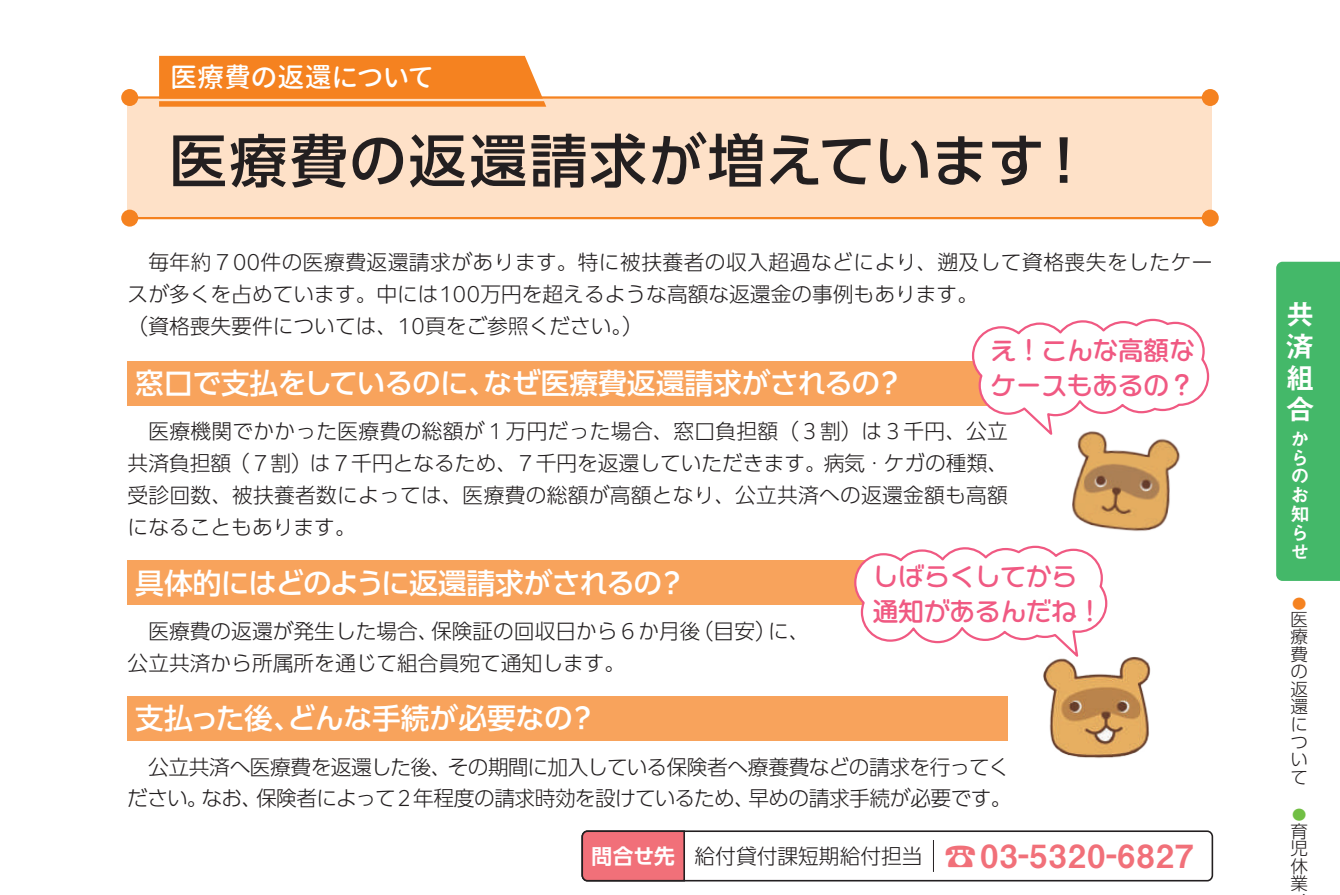
<style>
.page{position:relative;width:1340px;height:895px;background:#fff}
.page>*{position:absolute;margin:0;border:0;box-sizing:border-box;transform-origin:0 0}
.t1{font:500 57.38px "PUD Shin Go Pr 6 N";letter-spacing:.03em;color:#231f20}
.t2{font:31.95px "Midashi Go Pr 6 N MB31";letter-spacing:.05em;color:#f17079}
.t3{font:500 28.8px "PUD Shin Go Pr 6 N";letter-spacing:-.01em;color:#fff}
.t4{font:500 28.8px "PUD Shin Go Pr 6 N";letter-spacing:-.03em;color:#fff}
.t5{font:28.8px "Midashi Go Pr 6 N MB31";color:#fff}
.t6{font:500 27px "Gen Jyuu Gothic";letter-spacing:-.02em;color:#fff}
.t7{font:500 25.43px/35.1px "P Kamo Limep Pro N";color:#f05982}
.t8{font:300 20.7px/31.9px "PUD Shin Go Pr 6 N";color:#231f20}
.t9{font:300 20.7px/31.9px "PUD Shin Go Pr 6 N";letter-spacing:-.03em;color:#231f20}
.t10{font:19.12px "Midashi Go Pr 6 N MB31";color:#fff}
.t11{font:300 17.55px/17.6px "PUD Shin Go Pr 6 N";color:#231f20;text-align:justify}
.t12{font:300 13.95px "PUD Shin Go Pr 6 N";color:#f58220;scale:1.06 1}
.t13{font:300 13.95px "PUD Shin Go Pr 6 N";color:#71bf44;scale:1.06 1}
.s1{font-family:"PUD Shin Go Pr 6 N De";font-weight:700;font-size:20.7px;color:#fff}
.s2{font-family:"PUD Shin Go Pr 6 N";font-weight:300;font-size:20.7px;color:#231f20}
.s3{font-family:"Koz Go Pr 6 N"}
</style>
<div class="page">
<div style="left:1276px;top:261px;width:63px;height:319px;background:#44b869"></div>
<div style="left:128px;top:360px;width:880px;height:45px;background:#f8a35c"></div>
<div style="left:128px;top:560px;width:880px;height:45px;background:#f8a35c"></div>
<div style="left:128px;top:695px;width:880px;height:45px;background:#f8a35c"></div>
<div style="left:581px;top:830px;width:632px;height:51px;border:2px solid #231f20;border-radius:5px"></div>
<svg style="left:581px;top:830px;width:104px;height:51px;background:#df6a72"></svg>
<hr style="left:933px;top:839px;width:1px;height:32px;background:#231f20">
<div style="left:128px;top:97px;width:1084px;height:121px;background:#fee1c8"></div>
<hr style="left:129px;top:217px;width:1081px;height:2px;background:#f58220">
<div style="left:1201px;top:209px;width:17px;height:17px;background:#f58220;border-radius:50%"></div>
<div style="left:121px;top:209px;width:17px;height:17px;background:#f58220;border-radius:50%"></div>
<hr style="left:129px;top:96px;width:1081px;height:3px;background:#f58220">
<div style="left:1201px;top:89px;width:17px;height:17px;background:#f58220;border-radius:50%"></div>
<div style="left:121px;top:89px;width:17px;height:17px;background:#f58220;border-radius:50%"></div>
<svg style="left:159px;top:56px;width:387px;height:51px;background:#f58a2e"></svg>
<img style="left:1072px;top:439px;width:108px;height:92px">
<img style="left:1043px;top:657px;width:108px;height:101px">
<svg style="left:970px;top:318px;width:240px;height:121px"></svg>
<svg style="left:854px;top:545px;width:254px;height:116px"></svg>
<h3 class="t6" style="left:170px;top:57px;width:266px">医療費の返還について</h3>
<h1 class="t1" style="left:169px;top:129px;width:924px">医療費の返還請求が増えています！</h1>
<p class="t8" style="left:128px;top:247px;width:1086px">　毎年約７00件の医療費返還請求があります。特に被扶養者の収入超過などにより、遡及して資格喪失をしたケースが多くを占めています。中には100万円を超えるような高額な返還金の事例もあります。<br>（資格喪失要件については、10頁をご参照ください。）</p>
<p class="t7" style="left:990px;top:329px;width:206px">え！こんな高額なケースもあるの？</p>
<h3 class="t3" style="left:135px;top:367px;width:770px">窓口で支払をしているのに、なぜ医療費返還請求がされるの？</h3>
<p class="t8" style="left:128px;top:416px;width:882px;text-align:justify">　医療機関でかかった医療費の総額が１万円だった場合、窓口負担額（３割）は３千円、公立共済負担額（７割）は７千円となるため、７千円を返還していただきます。病気・ケガの種類、受診回数、被扶養者数によっては、医療費の総額が高額となり、公立共済への返還金額も高額になることもあります。</p>
<h3 class="t4" style="left:135px;top:567px;width:552px">具体的にはどのように返還請求がされるの？</h3>
<p class="t8" style="left:128px;top:615px;width:683px">　医療費の返還が発生した場合、保険証の回収日から６か月後（目安）に、公立共済から所属所を通じて組合員宛て通知します。</p>
<h3 class="t3" style="left:135px;top:702px;width:463px">支払った後、どんな手続が必要なの？</h3>
<p class="t9" style="left:127px;top:751px;width:885px">　公立共済へ医療費を返還した後、その期間に加入している保険者へ療養費などの請求を行ってください。なお、保険者によって２年程度の請求時効を設けているため、早めの請求手続が必要です。</p>
<p class="t7" style="left:873px;top:555px;width:231px">しばらくしてから通知があるんだね！</p>
<h2 class="t2" style="left:591px;top:830px;width:603px"><span class="s1">問合せ先</span> <span class="s2">給付貸付課短期給付担当</span> <span class="s3">☎</span>03-5320-6827</h2>
<h3 class="t5" style="left:1285px;top:291px;width:30px">共</h3>
<h3 class="t5" style="left:1285px;top:323px;width:30px">済</h3>
<h3 class="t5" style="left:1285px;top:354px;width:30px">組</h3>
<h3 class="t5" style="left:1285px;top:386px;width:30px">合</h3>
<p class="t10" style="left:1290px;top:423px;width:21px">か</p>
<p class="t10" style="left:1290px;top:442px;width:21px">ら</p>
<p class="t10" style="left:1290px;top:460px;width:21px">の</p>
<p class="t10" style="left:1290px;top:479px;width:21px">お</p>
<p class="t10" style="left:1290px;top:498px;width:21px">知</p>
<p class="t10" style="left:1290px;top:517px;width:21px">ら</p>
<p class="t10" style="left:1290px;top:536px;width:21px">せ</p>
<p class="t12" style="left:1291px;top:592px;width:15px">●</p>
<p class="t11" style="left:1290px;top:610px;width:19px">医療費の返還について</p>
<p class="t13" style="left:1291px;top:804px;width:15px">●</p>
<p class="t11" style="left:1290px;top:822px;width:19px">育児休業</p>
</div>
